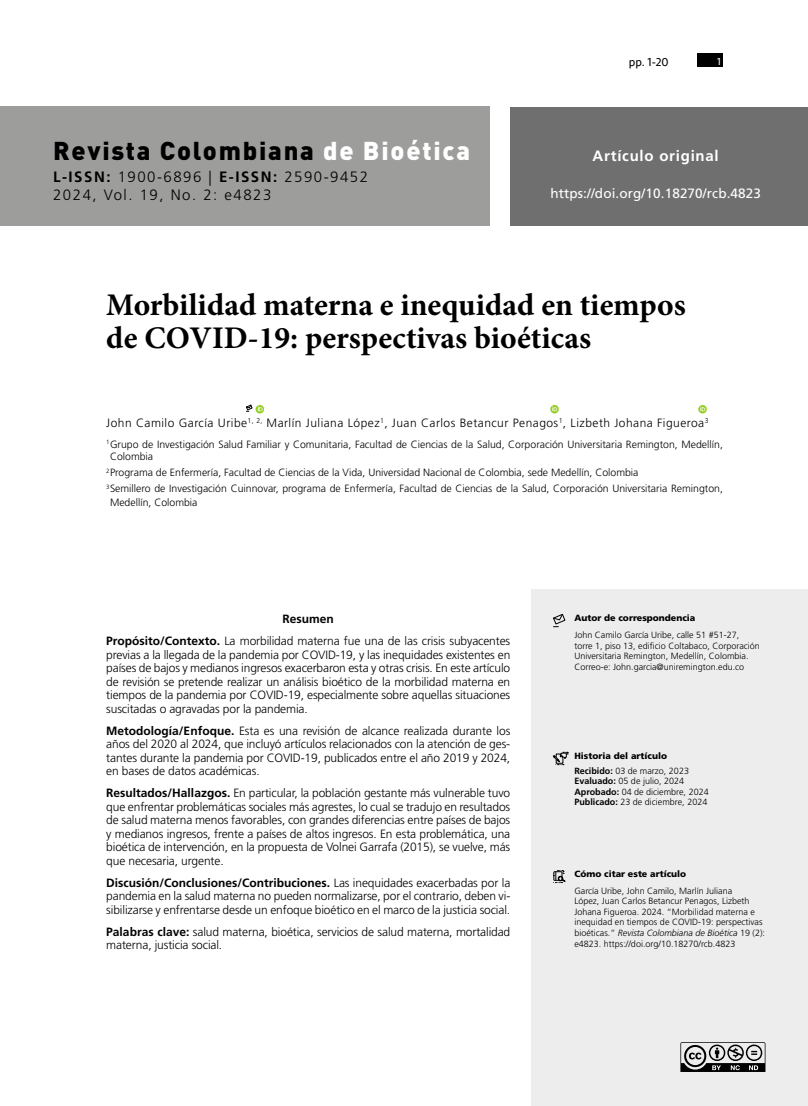
<style>
.page{position:relative;width:808px;height:1106px;background:#fff}
.page>*{position:absolute;margin:0;border:0;box-sizing:border-box;transform-origin:0 0}
.t1{font:700 31.5px/33px "Minion Pro";color:#000}
.t2{font:900 25.5px "DIN Pro";letter-spacing:.07em;color:#000}
.t3{font:300 15px/18px "Frutiger LT Std";letter-spacing:.1em;color:#000}
.t4{font:700 15px "Frutiger LT Std";letter-spacing:.05em;color:#fff}
.t5{font:13.5px "Frutiger LT Std";letter-spacing:.01em;color:#fff}
.t6{font:300 12px/13.5px "Frutiger LT Std";letter-spacing:-.01em;color:#000;text-align:justify}
.t7{font:300 12px "Frutiger LT Std";letter-spacing:.04em;color:#000}
.t8{font:12px "Seravek";color:#000}
.t9{font:300 10.5px/12px "Frutiger LT Std";color:#000}
.t10{font:10.5px "Seravek";color:#fff}
.t11{font:300 9px/10.5px "Frutiger LT Std";color:#000}
.t12{font:900 9px/14.7px "Frutiger LT Std";color:#000}
.s1{color:#fff}
.s2{font-weight:700}
.s3{font-weight:300}
.s4{font-style:italic}
</style>
<div class="page">
<div style="left:698px;top:53px;width:25px;height:14px;background:#000"></div>
<div style="left:0;top:107px;width:489px;height:119px;background:#9d9d9c"></div>
<div style="left:510px;top:107px;width:298px;height:118px;background:#706f6f"></div>
<div style="left:531px;top:590px;width:277px;height:516px;background:#ededed"></div>
<svg style="left:680px;top:1042px;width:85px;height:29px"></svg>
<svg style="left:553px;top:613px;width:13px;height:14px"></svg>
<svg style="left:553px;top:751px;width:15px;height:14px"></svg>
<svg style="left:553px;top:870px;width:12px;height:13px"></svg>
<svg style="left:550px;top:405px;width:9px;height:8px"></svg>
<svg style="left:698px;top:405px;width:9px;height:8px"></svg>
<svg style="left:246px;top:405px;width:18px;height:8px"></svg>
<h2 class="t2" style="left:53px;top:134px;width:418px">Revista Colombiana <span class="s1">de Bioética</span></h2>
<p class="t3" style="left:53px;top:168px;width:316px"><span class="s2">L-ISSN:</span> 1900-6896 | <span class="s2">E-ISSN:</span> 2590-9452<br>2024, Vol. 19, No. 2: e4823</p>
<p class="t8" style="left:629px;top:53px;width:41px">pp. 1-20</p>
<p class="t10" style="left:717px;top:53px;width:5px">1</p>
<p class="t4" style="left:593px;top:147px;width:128px">Artículo original</p>
<p class="t5" style="left:550px;top:185px;width:212px">https://doi.org/10.18270/rcb.4823</p>
<h1 class="t1" style="left:106px;top:288px;width:581px">Morbilidad materna e inequidad en tiempos de COVID-19: perspectivas bioéticas</h1>
<p class="t7" style="left:106px;top:416px;width:604px">John Camilo García Uribe<sup>1,</sup> <sup>2,</sup> Marlín Juliana López<sup>1</sup>, Juan Carlos Betancur Penagos<sup>1</sup>, Lizbeth Johana Figueroa<sup>3</sup></p>
<p class="t9" style="left:110px;top:438px;width:614px;text-indent:-4px"><sup>1</sup>Grupo de Investigación Salud Familiar y Comunitaria, Facultad de Ciencias de la Salud, Corporación Universitaria Remington, Medellín,<br>Colombia</p>
<p class="t9" style="left:106px;top:464px;width:618px;line-height:16.2px"><sup>2</sup>Programa de Enfermería, Facultad de Ciencias de la Vida, Universidad Nacional de Colombia, sede Medellín, Colombia<br><sup>3</sup>Semillero de Investigación Cuinnovar, programa de Enfermería, Facultad de Ciencias de la Salud, Corporación Universitaria Remington,</p>
<p class="t9" style="left:110px;top:496px;width:89px">Medellín, Colombia</p>
<p class="t6" style="left:106px;top:608px;width:405px;line-height:22px;text-align:center"><span class="s2">Resumen<br>Propósito/Contexto.</span> La morbilidad materna fue una de las crisis subyacentes</p>
<p class="t6" style="left:106px;top:648px;width:405px">previas a la llegada de la pandemia por COVID-19, y las inequidades existentes en países de bajos y medianos ingresos exacerbaron esta y otras crisis. En este artículo de revisión se pretende realizar un análisis bioético de la morbilidad materna en tiempos de la pandemia por COVID-19, especialmente sobre aquellas situaciones suscitadas o agravadas por la pandemia.</p>
<p class="t6" style="left:106px;top:724px;width:405px"><span class="s2">Metodología/Enfoque.</span> Esta es una revisión de alcance realizada durante los años del 2020 al 2024, que incluyó artículos relacionados con la atención de ges&shy;tantes durante la pandemia por COVID-19, publicados entre el año 2019 y 2024, en bases de datos académicas.</p>
<p class="t6" style="left:106px;top:786px;width:405px"><span class="s2">Resultados/Hallazgos.</span> En particular, la población gestante más vulnerable tuvo que enfrentar problemáticas sociales más agrestes, lo cual se tradujo en resultados de salud materna menos favorables, con grandes diferencias entre países de bajos y medianos ingresos, frente a países de altos ingresos. En esta problemática, una bioética de intervención, en la propuesta de Volnei Garrafa (2015), se vuelve, más que necesaria, urgente.</p>
<p class="t6" style="left:106px;top:876px;width:405px"><span class="s2">Discusión/Conclusiones/Contribuciones.</span> Las inequidades exacerbadas por la pandemia en la salud materna no pueden normalizarse, por el contrario, deben vi&shy;sibilizarse y enfrentarse desde un enfoque bioético en el marco de la justicia social.</p>
<p class="t6" style="left:106px;top:925px;width:405px"><span class="s2">Palabras clave:</span> salud materna, bioética, servicios de salud materna, mortalidad materna, justicia social.</p>
<p class="t12" style="left:574px;top:610px;width:122px">Autor de correspondencia</p>
<p class="t11" style="left:574px;top:630px;width:187px">John Camilo García Uribe, calle 51 #51-27, torre 1, piso 13, edificio Coltabaco, Corporación Universitaria Remington, Medellín, Colombia.<br>Correo-e: John.garcia@uniremington.edu.co</p>
<p class="t12" style="left:574px;top:748px;width:116px">Historia del artículo<br><span class="s2">Recibido:</span> <span class="s3">03 de marzo, 2023</span></p>
<p class="t11" style="left:574px;top:775px;width:136px"><span class="s2">Evaluado:</span> 05 de julio, 2024<br><span class="s2">Aprobado:</span> 04 de diciembre, 2024<br><span class="s2">Publicado:</span> 23 de diciembre, 2024</p>
<p class="t12" style="left:574px;top:866px;width:113px">Cómo citar este artículo</p>
<p class="t11" style="left:574px;top:885px;width:192px">García Uribe, John Camilo, Marlín Juliana<br>López, Juan Carlos Betancur Penagos, Lizbeth Johana Figueroa. 2024. “Morbilidad materna e inequidad en tiempos de COVID-19: perspectivas bioéticas.” <span class="s4">Revista Colombiana de Bioética</span> 19 (2): e4823. https://doi.org/10.18270/rcb.4823</p>
</div>
